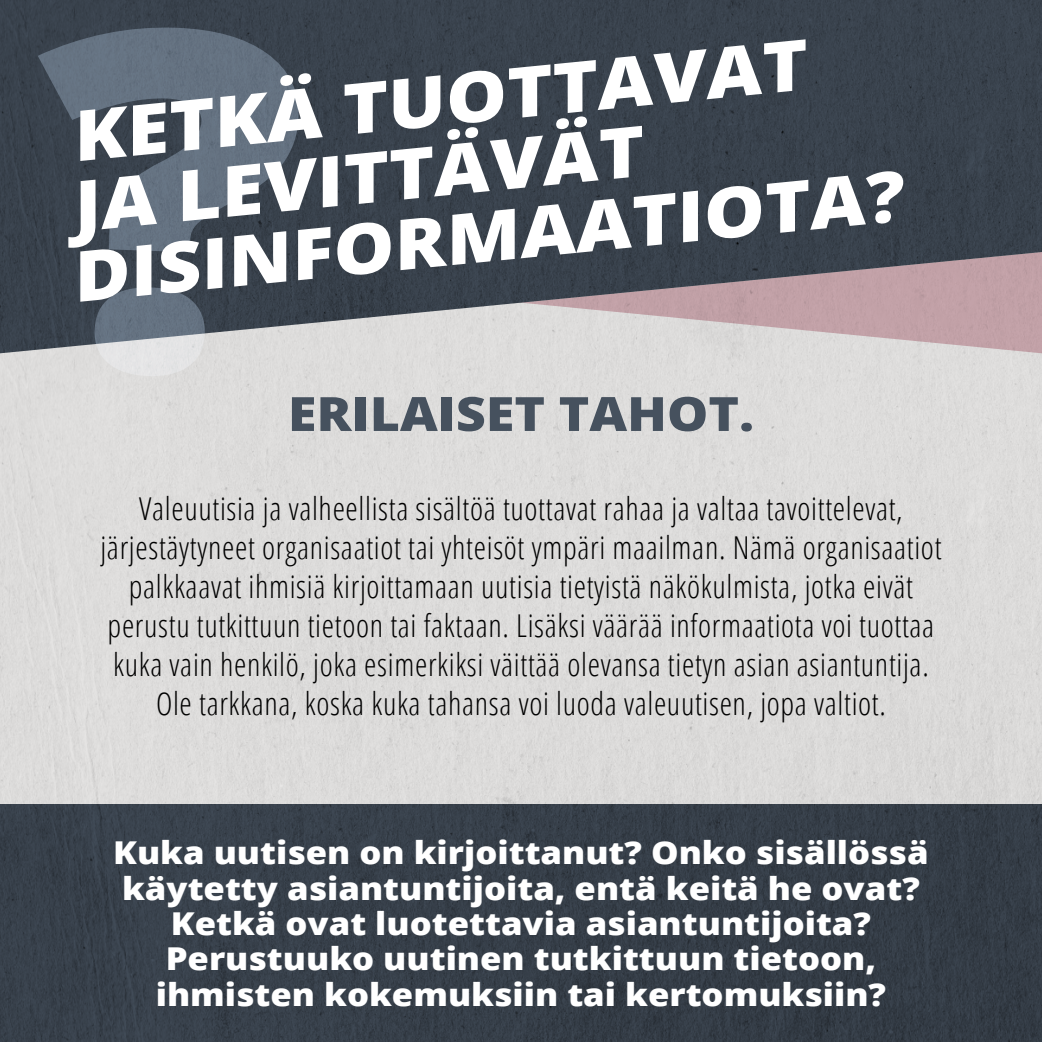
<style>
.page{position:relative;width:1042px;height:1042px;background:#dcdbda}
.page>*{position:absolute;margin:0;border:0;box-sizing:border-box;transform-origin:0 0}
._2_H2_DIAOTSIKKO{font:800 70px/70px "Open Sans";color:#fff;scale:1.1 1}
._6_VASTAUS_2{font:800 47.25px "Open Sans";color:#46515e;scale:1.1 1}
._5_LEIPÄ{font:300 condensed 31.5px/39px "Open Sans";letter-spacing:.02em;color:#000;text-align:center}
._4_1_pohdi{font:800 31.5px/35.4px "Open Sans";color:#fff;text-align:center;scale:1.1 1}
</style>
<div class="page">
<svg style="left:0;top:0;width:1042px;height:355px;background:#51565f"></svg>
<div style="left:0;top:804px;width:1042px;height:238px;background:#363e48"></div>
<svg style="left:38px;top:26px;width:261px;height:350px;background:#5c6671"></svg>
<h2 class="_2_H2_DIAOTSIKKO" style="left:53px;top:102px;width:760px;rotate:-6deg">KETKÄ TUOTTAVAT<br>JA LEVITTÄVÄT<br>DISINFORMAATIOTA?</h2>
<p class="_6_VASTAUS_2" style="left:288px;top:378px;width:425px">ERILAISET TAHOT.</p>
<p class="_5_LEIPÄ" style="left:100px;top:488px;width:842px">Valeuutisia ja valheellista sisältöä tuottavat rahaa ja valtaa tavoittelevat, järjestäytyneet organisaatiot tai yhteisöt ympäri maailman. Nämä organisaatiot palkkaavat ihmisiä kirjoittamaan uutisia tietyistä näkökulmista, jotka eivät perustu tutkittuun tietoon tai faktaan. Lisäksi väärää informaatiota voi tuottaa kuka vain henkilö, joka esimerkiksi väittää olevansa tietyn asian asiantuntija.<br>Ole tarkkana, koska kuka tahansa voi luoda valeuutisen, jopa valtiot.</p>
<p class="_4_1_pohdi" style="left:113px;top:833px;width:743px">Kuka uutisen on kirjoittanut? Onko sisällössä käytetty asiantuntijoita, entä keitä he ovat?<br>Ketkä ovat luotettavia asiantuntijoita?<br>Perustuuko uutinen tutkittuun tietoon, ihmisten kokemuksiin tai kertomuksiin?</p>
</div>
